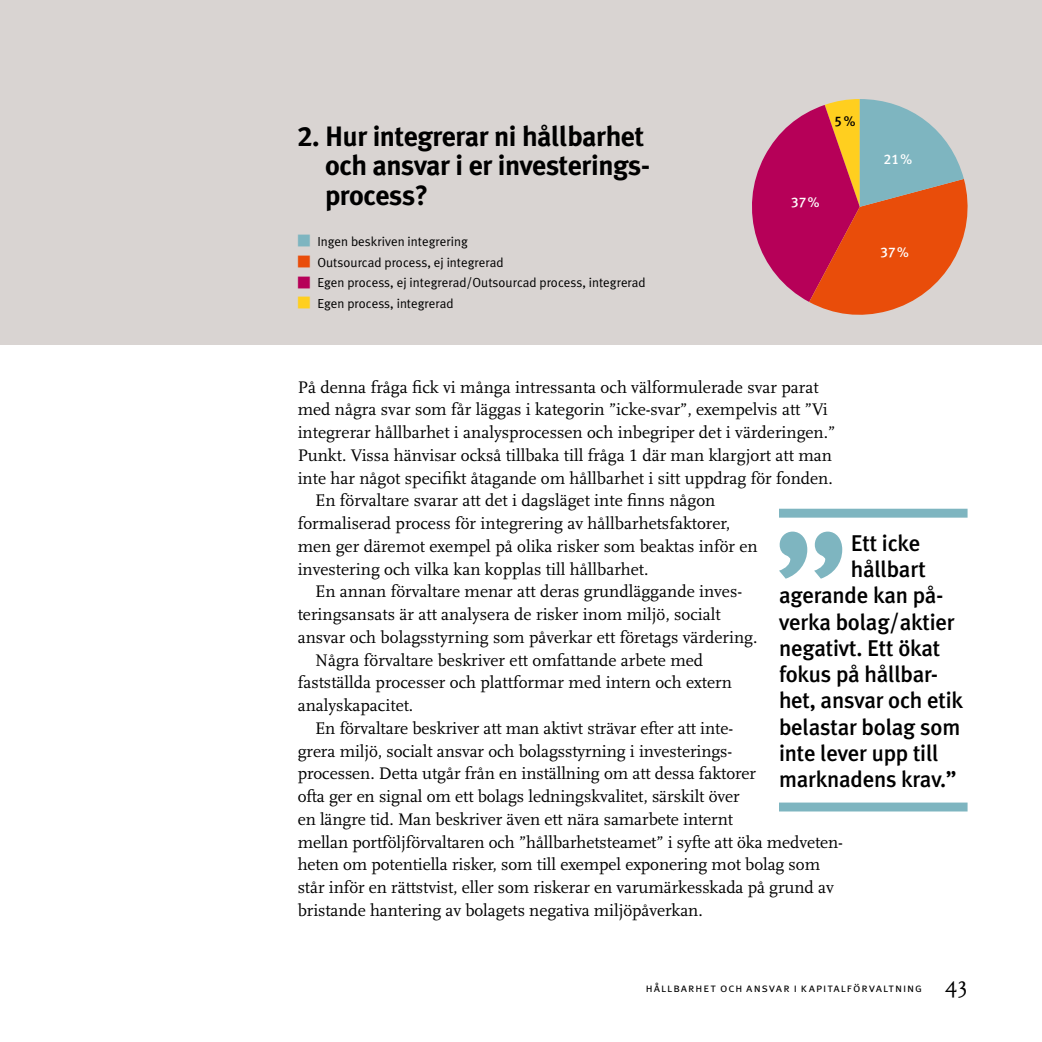
<style>
.page{position:relative;width:1042px;height:1042px;background:#fff}
.page>*{position:absolute;margin:0;border:0;box-sizing:border-box;transform-origin:0 0}
.t1{font:500 163.45px "Meta Plus";color:#7eb5c0}
.t2{font:700 28px/29.8px "Meta Plus";letter-spacing:-.015em;color:#000}
.t3{font:500 22.75px "Meta Plus";letter-spacing:-.01em;color:#000}
.t4{font:17.5px "Scala";color:#000}
.t5{font:14px "Meta Plus Medium Caps";color:#fff}
.t6{font:14px "Meta Plus Medium Caps";color:#000}
.t7{font:13.12px/20.7px "Meta Plus Normal";color:#000}
.t8{font:12.25px "Meta Plus Normal Caps";letter-spacing:.08em;color:#000}
.s1{font-family:"Meta Plus Bold Caps";font-weight:400}
.s2{font-family:"Scala Caps"}
.s3{font-family:"Scala";font-size:22.75px}
</style>
<div class="page">
<div style="left:0;top:0;width:1042px;height:344px;background:#d9d4d2"></div>
<div style="left:779px;top:509px;width:188px;height:9px;background:#7eb5c0"></div>
<div style="left:779px;top:802px;width:188px;height:9px;background:#7eb5c0"></div>
<svg style="left:752px;top:99px;width:216px;height:216px"></svg>
<h2 class="t2" style="left:325px;top:121px;width:327px;text-indent:-27px"><span class="s1">2</span>. Hur integrerar ni hållbarhet och ansvar i er investerings&shy;process?</h2>
<p class="t7" style="left:317px;top:231px;width:330px">Ingen beskriven integrering<br>Outsourcad process, ej integrerad<br>Egen process, ej integrerad/Outsourcad process, integrerad Egen process, integrerad</p>
<p class="t6" style="left:834px;top:113px;width:22px">5%</p>
<p class="t5" style="left:791px;top:194px;width:30px">37%</p>
<p class="t5" style="left:884px;top:151px;width:30px">21%</p>
<p class="t5" style="left:880px;top:244px;width:30px">37%</p>
<p class="t4" style="left:298px;top:377px;width:522px">På denna fråga fick vi många intressanta och välformulerade svar parat</p>
<p class="t4" style="left:298px;top:400px;width:531px">med några svar som får läggas i kategorin ”icke-svar”, exempelvis att ”Vi</p>
<p class="t4" style="left:298px;top:423px;width:539px">integrerar hållbarhet i analysprocessen och inbegriper det i värderingen.”</p>
<p class="t4" style="left:298px;top:446px;width:536px">Punkt. Vissa hänvisar också tillbaka till fråga <span class="s2">1</span> där man klargjort att man</p>
<p class="t4" style="left:298px;top:468px;width:537px">inte har något specifikt åtagande om hållbarhet i sitt uppdrag för fonden.</p>
<p class="t4" style="left:315px;top:491px;width:402px">En förvaltare svarar att det i dagsläget inte finns någon</p>
<p class="t4" style="left:298px;top:514px;width:434px">formaliserad process för integrering av hållbarhetsfaktorer,</p>
<p class="t4" style="left:298px;top:537px;width:461px">men ger däremot exempel på olika risker som beaktas inför en</p>
<p class="t4" style="left:298px;top:559px;width:352px">investering och vilka kan kopplas till hållbarhet.</p>
<p class="t4" style="left:315px;top:582px;width:428px">En annan förvaltare menar att deras grundläggande inves-</p>
<p class="t4" style="left:298px;top:605px;width:424px">teringsansats är att analysera de risker inom miljö, socialt</p>
<p class="t4" style="left:298px;top:628px;width:461px">ansvar och bolagsstyrning som påverkar ett företags värdering.</p>
<p class="t4" style="left:315px;top:650px;width:389px">Några förvaltare beskriver ett omfattande arbete med</p>
<p class="t4" style="left:298px;top:673px;width:436px">fastställda processer och plattformar med intern och extern</p>
<p class="t4" style="left:298px;top:696px;width:117px">analyskapacitet.</p>
<p class="t4" style="left:315px;top:719px;width:419px">En förvaltare beskriver att man aktivt strävar efter att inte-</p>
<p class="t4" style="left:298px;top:741px;width:436px">grera miljö, socialt ansvar och bolagsstyrning i investerings-</p>
<p class="t4" style="left:298px;top:764px;width:460px">processen. Detta utgår från en inställning om att dessa faktorer</p>
<p class="t4" style="left:298px;top:787px;width:443px">ofta ger en signal om ett bolags ledningskvalitet, särskilt över</p>
<p class="t4" style="left:298px;top:810px;width:437px">en längre tid. Man beskriver även ett nära samarbete internt</p>
<p class="t4" style="left:298px;top:832px;width:547px">mellan portföljförvaltaren och ”hållbarhetsteamet” i syfte att öka medveten-</p>
<p class="t4" style="left:298px;top:855px;width:524px">heten om potentiella risker, som till exempel exponering mot bolag som</p>
<p class="t4" style="left:298px;top:878px;width:537px">står inför en rättstvist, eller som riskerar en varumärkesskada på grund av</p>
<p class="t4" style="left:298px;top:901px;width:406px">bristande hantering av bolagets negativa miljöpåverkan.</p>
<h1 class="t1" style="left:772px;top:496px;width:79px">”</h1>
<h3 class="t3" style="left:851px;top:530px;width:71px">Ett icke</h3>
<h3 class="t3" style="left:851px;top:556px;width:77px">hållbart</h3>
<h3 class="t3" style="left:779px;top:582px;width:166px">agerande kan på-</h3>
<h3 class="t3" style="left:779px;top:608px;width:177px">verka bolag/aktier</h3>
<h3 class="t3" style="left:779px;top:635px;width:163px">negativt. Ett ökat</h3>
<h3 class="t3" style="left:779px;top:661px;width:161px">fokus på hållbar-</h3>
<h3 class="t3" style="left:779px;top:687px;width:185px">het, ansvar och etik</h3>
<h3 class="t3" style="left:779px;top:713px;width:183px">belastar bolag som</h3>
<h3 class="t3" style="left:779px;top:740px;width:161px">inte lever upp till</h3>
<h3 class="t3" style="left:779px;top:766px;width:179px">marknadens krav.”</h3>
<p class="t8" style="left:646px;top:981px;width:323px">hållbarhet och ansvar i kapitalförvaltning <span class="s3">43</span></p>
</div>
